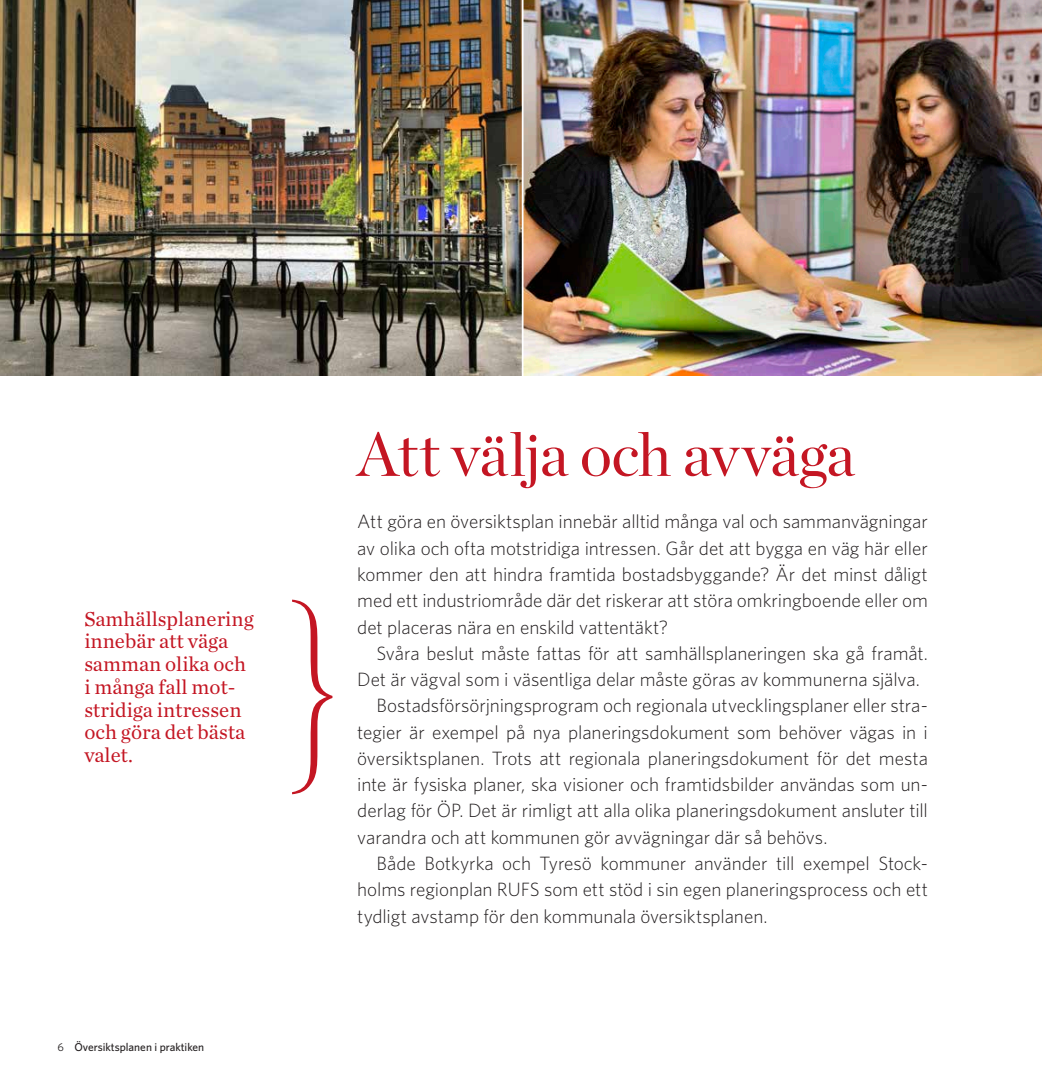
<style>
.page{position:relative;width:1042px;height:1092px;background:#fff}
.page>*{position:absolute;margin:0;border:0;box-sizing:border-box;transform-origin:0 0}
.t1{font:61.25px "Chronicle Display";letter-spacing:-.015em;color:#c41623}
.t2{font:21px/22.8px "Chronicle Text G1";color:#c41623}
.t3{font:300 19.25px/26.2px "Whitney";color:#231f20;text-align:justify}
.t4{font:500 11.38px "Whitney";color:#231f20}
.s1{font-weight:400}
</style>
<div class="page">
<img style="left:0;top:0;width:522px;height:375px">
<img style="left:523px;top:0;width:519px;height:375px">
<svg style="left:292px;top:599px;width:40px;height:195px"></svg>
<p class="t2" style="left:84px;top:606px;width:171px">Samhällsplanering innebär att väga samman olika och i många fall mot&shy;stridiga intressen och göra det bästa valet.</p>
<p class="t4" style="left:57px;top:1039px;width:148px"><span class="s1">6</span> Översiktsplanen i praktiken</p>
<h1 class="t1" style="left:357px;top:407px;width:499px">Att välja och avväga</h1>
<p class="t3" style="left:357px;top:508px;width:572px">Att göra en översiktsplan innebär alltid många val och sammanvägningar av olika och ofta motstridiga intressen. Går det att bygga en väg här eller kommer den att hindra framtida bostadsbyggande? Är det minst dåligt med ett industriområde där det riskerar att störa omkringboende eller om det placeras nära en enskild vattentäkt?</p>
<p class="t3" style="left:376px;top:639px;width:553px">Svåra beslut måste fattas för att samhällsplaneringen ska gå framåt.</p>
<p class="t3" style="left:357px;top:665px;width:564px">Det är vägval som i väsentliga delar måste göras av kommunerna själva.</p>
<p class="t3" style="left:376px;top:691px;width:553px">Bostadsförsörjningsprogram och regionala utvecklingsplaner eller stra-</p>
<p class="t3" style="left:357px;top:718px;width:572px">tegier är exempel på nya planeringsdokument som behöver vägas in i</p>
<p class="t3" style="left:357px;top:744px;width:572px">översiktsplanen. Trots att regionala planeringsdokument för det mesta</p>
<p class="t3" style="left:357px;top:770px;width:572px">inte är fysiska planer, ska visioner och framtidsbilder användas som un-</p>
<p class="t3" style="left:357px;top:797px;width:572px">derlag för ÖP. Det är rimligt att alla olika planeringsdokument ansluter till</p>
<p class="t3" style="left:357px;top:823px;width:472px">varandra och att kommunen gör avvägningar där så behövs.</p>
<p class="t3" style="left:376px;top:849px;width:553px">Både Botkyrka och Tyresö kommuner använder till exempel Stock-</p>
<p class="t3" style="left:357px;top:875px;width:572px">holms regionplan RUFS som ett stöd i sin egen planeringsprocess och ett</p>
<p class="t3" style="left:357px;top:902px;width:412px">tydligt avstamp för den kommunala översiktsplanen.</p>
</div>
